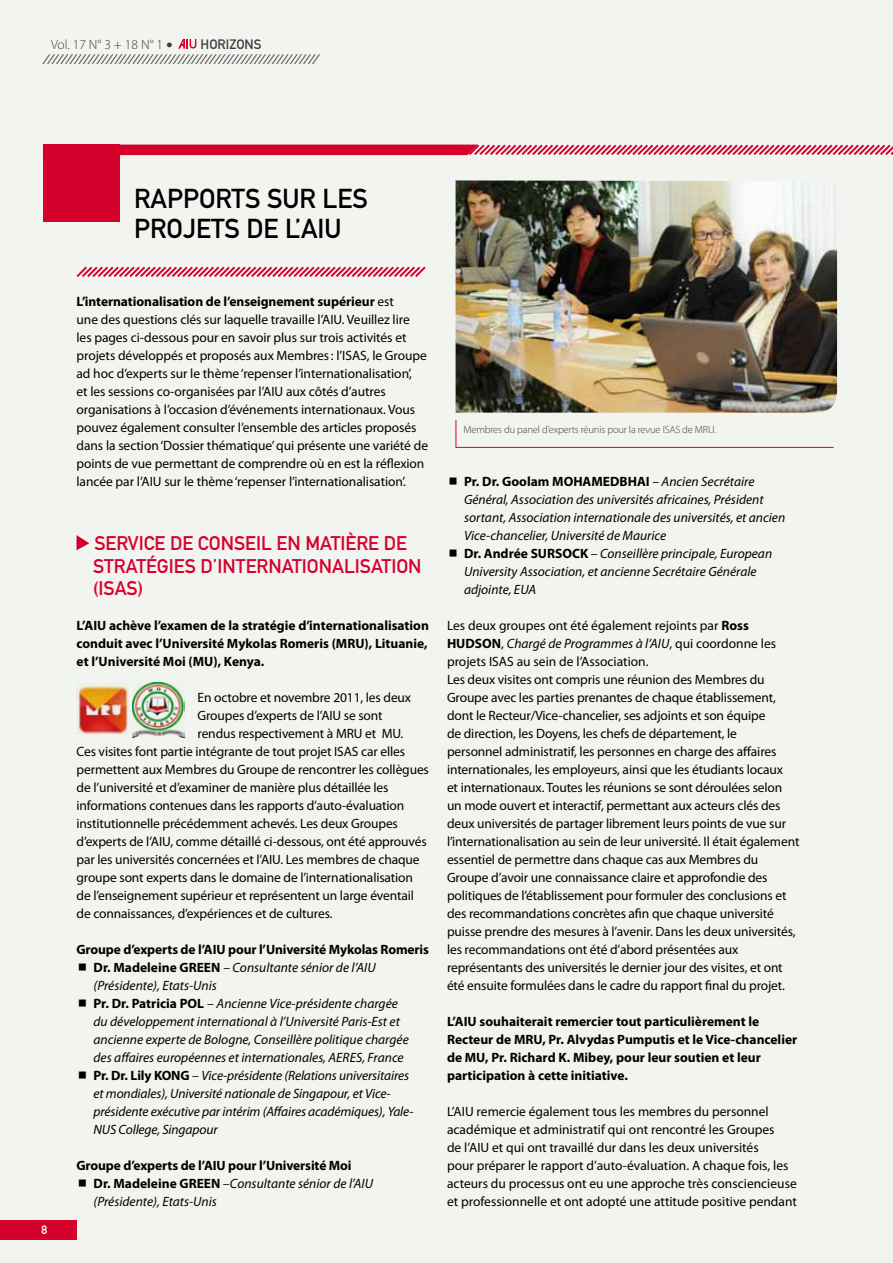
<style>
.page{position:relative;width:893px;height:1263px;background:#f2f4f0}
.page>*{position:absolute;margin:0;border:0;box-sizing:border-box;transform-origin:0 0}
.t1{font:27px/30px "DIN Mittelschrift Std";color:#000}
.t2{font:19.5px "DIN Mittelschrift Std";color:#d6002d}
.t3{font:13.5px/18px "Myriad Pro";letter-spacing:-.01em;color:#000}
.t4{font:italic 13.5px/18px "Myriad Pro";color:#000}
.t5{font:700 13.5px/18px "Myriad Pro";color:#000}
.t6{font:italic 13.5px "DIN Mittelschrift Std";color:#3e3d40}
.t7{font:300 13.5px "Myriad Pro";color:#3e3d40}
.t8{font:12px "DIN Mittelschrift Std";color:#fff}
.t9{font:300 10.5px "Myriad Pro";letter-spacing:-.015em;color:#3e3d40}
.s1{font-size:27px}
.s2{font-family:"DIN Mittelschrift Std";font-weight:400}
.s3{font-weight:700}
.s4{font-style:normal}
.s5{font-weight:700;font-style:normal}
.s6{font-style:italic}
</style>
<div class="page">
<div style="left:0;top:1220px;width:77px;height:20px;background:#d6002d"></div>
<div style="left:43px;top:145px;width:76px;height:77px;background:#d6002d"></div>
<svg style="left:43px;top:144px;width:850px;height:13px"></svg>
<svg style="left:77px;top:535px;width:12px;height:15px"></svg>
<img style="left:132px;top:682px;width:53px;height:55px">
<img style="left:77px;top:682px;width:52px;height:53px">
<svg style="left:455px;top:420px;width:379px;height:28px"></svg>
<img style="left:456px;top:180px;width:381px;height:233px">
<svg style="left:76px;top:266px;width:350px;height:11px"></svg>
<svg style="left:178px;top:38px;width:18px;height:11px"></svg>
<p class="t7" style="left:51px;top:36px;width:212px">Vol. 17 N° 3 + 18 N° 1 <span class="s1">•</span> <span class="s2">HORIZONS</span></p>
<p class="t6" style="left:43px;top:51px;width:282px">/////////////////////////////////////////////////////////////</p>
<p class="t8" style="left:41px;top:1223px;width:7px">8</p>
<h1 class="t1" style="left:134px;top:184px;width:235px">RAPPORTS SUR LES<br>PROJETS DE L’AIU</h1>
<p class="t3" style="left:77px;top:292px;width:353px"><span class="s3">L’internationalisation de l’enseignement supérieur</span> est<br>une des questions clés sur laquelle travaille l’AIU. Veuillez lire les pages ci-dessous pour en savoir plus sur trois activités et projets développés et proposés aux Membres: l’ISAS, le Groupe ad hoc d’experts sur le thème ‘repenser l’internationalisation’,<br>et les sessions co-organisées par l’AIU aux côtés d’autres organisations à l’occasion d’événements internationaux. Vous pouvez également consulter l’ensemble des articles proposés dans la section ‘Dossier thématique’ qui présente une variété de points de vue permettant de comprendre où en est la réflexion lancée par l’AIU sur le thème ‘repenser l’internationalisation’.</p>
<h2 class="t2" style="left:94px;top:532px;width:22px">SERVICE</h2>
<h2 class="t2" style="left:170px;top:532px;width:40px">DE CONSEIL</h2>
<h2 class="t2" style="left:277px;top:532px;width:41px">EN MATIÈRE</h2>
<h2 class="t2" style="left:384px;top:532px;width:12px">DE</h2>
<h2 class="t2" style="left:93px;top:554px;width:12px">STRATÉGIES</h2>
<h2 class="t2" style="left:201px;top:554px;width:29px">D’INTERNATIONALISATION</h2>
<h2 class="t2" style="left:93px;top:577px;width:52px">(ISAS)</h2>
<p class="t5" style="left:77px;top:616px;width:354px;text-align:justify">L’AIU achève l’examen de la stratégie d’internationalisation conduit avec l’Université Mykolas Romeris (MRU), Lituanie, et l’Université Moi (MU), Kenya.</p>
<p class="t3" style="left:198px;top:688px;width:215px">En octobre et novembre 2011, les deux</p>
<p class="t3" style="left:198px;top:706px;width:187px">Groupes d’experts de l’AIU se sont</p>
<p class="t3" style="left:198px;top:724px;width:207px">rendus respectivement à MRU et MU.</p>
<p class="t3" style="left:77px;top:742px;width:330px">Ces visites font partie intégrante de tout projet ISAS car elles</p>
<p class="t3" style="left:77px;top:760px;width:354px">permettent aux Membres du Groupe de rencontrer les collègues</p>
<p class="t3" style="left:77px;top:778px;width:313px">de l’université et d’examiner de manière plus détaillée les</p>
<p class="t3" style="left:77px;top:796px;width:329px">informations contenues dans les rapports d’auto-évaluation</p>
<p class="t3" style="left:77px;top:814px;width:323px">institutionnelle précédemment achevés. Les deux Groupes</p>
<p class="t3" style="left:77px;top:832px;width:352px">d’experts de l’AIU, comme détaillé ci-dessous, ont été approuvés</p>
<p class="t3" style="left:77px;top:850px;width:345px">par les universités concernées et l’AIU. Les membres de chaque</p>
<p class="t3" style="left:77px;top:868px;width:338px">groupe sont experts dans le domaine de l’internationalisation</p>
<p class="t3" style="left:77px;top:886px;width:339px">de l’enseignement supérieur et représentent un large éventail</p>
<p class="t3" style="left:77px;top:904px;width:257px">de connaissances, d’expériences et de cultures.</p>
<p class="t5" style="left:94px;top:940px;width:337px;text-indent:-17px">Groupe d’experts de l’AIU pour l’Université Mykolas Romeris<br>Dr. Madeleine GREEN</p>
<p class="t4" style="left:223px;top:958px;width:154px"><span class="s4">–</span> Consultante sénior de l’AIU</p>
<p class="t4" style="left:94px;top:976px;width:317px">(Présidente), Etats-Unis<br><span class="s5">Pr. Dr. Patricia POL</span> <span class="s4">–</span> Ancienne Vice-présidente chargée du développement international à l’Université Paris-Est et ancienne experte de Bologne, Conseillère politique chargée des affaires européennes et internationales, AERES, France</p>
<p class="t5" style="left:94px;top:1066px;width:79px">Pr. Dr. Lily KONG</p>
<p class="t4" style="left:94px;top:1066px;width:321px;text-indent:99px"><span class="s4">–</span> Vice-présidente (Relations universitaires et mondiales), Université nationale de Singapour, et Vice&shy;présidente exécutive par intérim (Affaires académiques), Yale-NUS College, Singapour</p>
<p class="t5" style="left:94px;top:1156px;width:260px;text-indent:-17px">Groupe d’experts de l’AIU pour l’Université Moi<br>Dr. Madeleine GREEN</p>
<p class="t4" style="left:223px;top:1174px;width:152px">–Consultante sénior de l’AIU</p>
<p class="t4" style="left:94px;top:1192px;width:125px">(Présidente), Etats-Unis</p>
<p class="t9" style="left:463px;top:423px;width:254px">Membres du panel d’experts réunis pour la revue ISAS de MRU.</p>
<p class="t4" style="left:464px;top:472px;width:323px"><span class="s5">Pr. Dr. Goolam MOHAMEDBHAI</span> – Ancien Secrétaire Général, Association des universités africaines, Président sortant, Association internationale des universités, et ancien Vice-chancelier, Université de Maurice<br><span class="s5">Dr. Andrée SURSOCK</span> – Conseillère principale, European University Association, et ancienne Secrétaire Générale adjointe, EUA</p>
<p class="t3" style="left:447px;top:616px;width:303px">Les deux groupes ont été également rejoints par <span class="s3">Ross<br>HUDSON</span></p>
<p class="t3" style="left:447px;top:634px;width:354px;text-indent:54px">, <span class="s6">Chargé de Programmes à l’AIU</span>, qui coordonne les projets ISAS au sein de l’Association.<br>Les deux visites ont compris une réunion des Membres du Groupe avec les parties prenantes de chaque établissement, dont le Recteur/Vice-chancelier, ses adjoints et son équipe<br>de direction, les Doyens, les chefs de département, le<br>personnel administratif, les personnes en charge des affaires internationales, les employeurs, ainsi que les étudiants locaux<br>et internationaux. Toutes les réunions se sont déroulées selon un mode ouvert et interactif, permettant aux acteurs clés des deux universités de partager librement leurs points de vue sur l’internationalisation au sein de leur université. Il était également essentiel de permettre dans chaque cas aux Membres du Groupe d’avoir une connaissance claire et approfondie des politiques de l’établissement pour formuler des conclusions et des recommandations concrètes afin que chaque université puisse prendre des mesures à l’avenir. Dans les deux universités, les recommandations ont été d’abord présentées aux représentants des universités le dernier jour des visites, et ont été ensuite formulées dans le cadre du rapport final du projet.</p>
<p class="t5" style="left:447px;top:1012px;width:352px">L’AIU souhaiterait remercier tout particulièrement le Recteur de MRU, Pr. Alvydas Pumputis et le Vice-chancelier de MU, Pr. Richard K. Mibey, pour leur soutien et leur participation à cette initiative.</p>
<p class="t3" style="left:447px;top:1102px;width:351px">L’AIU remercie également tous les membres du personnel académique et administratif qui ont rencontré les Groupes<br>de l’AIU et qui ont travaillé dur dans les deux universités<br>pour préparer le rapport d’auto-évaluation. A chaque fois, les acteurs du processus ont eu une approche très consciencieuse et professionnelle et ont adopté une attitude positive pendant</p>
</div>
